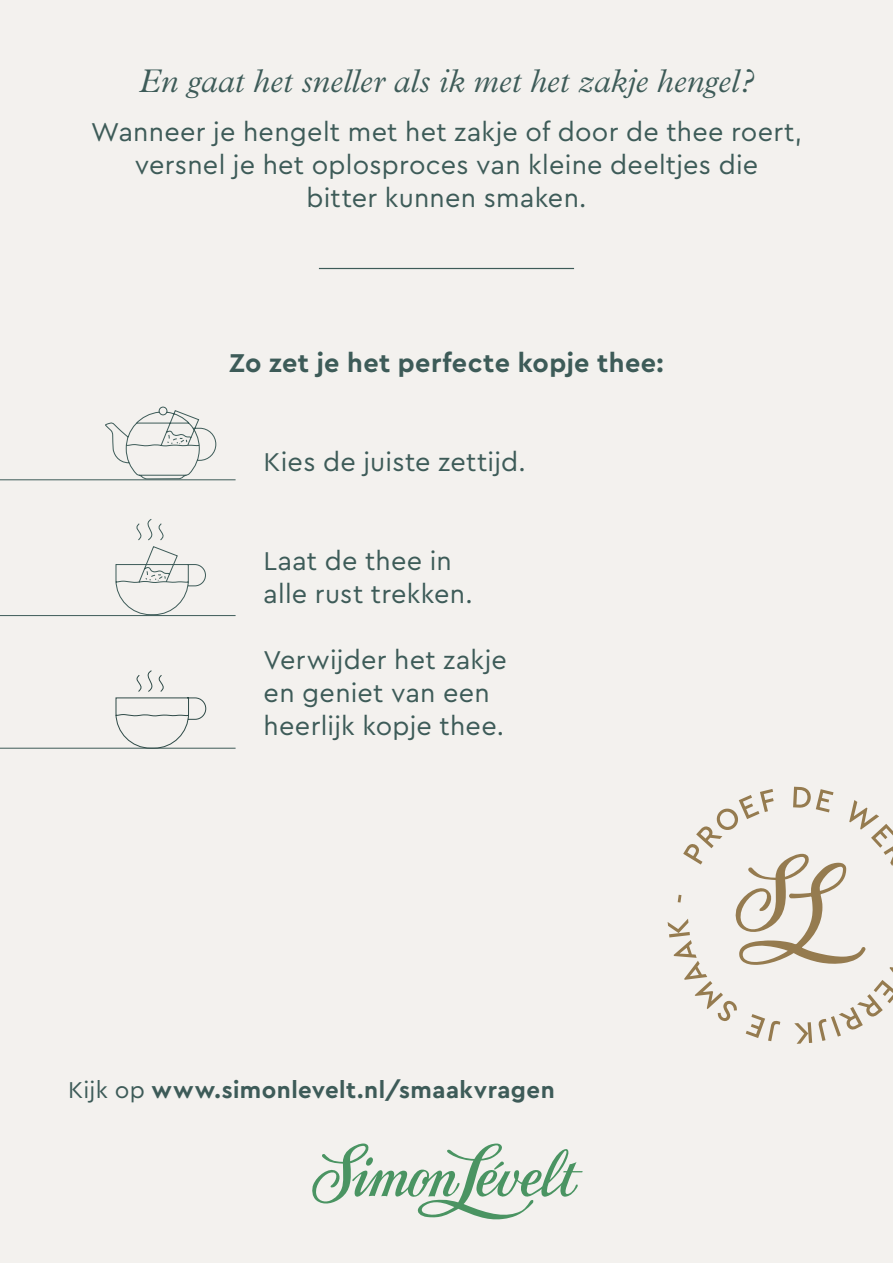
<style>
.page{position:relative;width:893px;height:1263px;background:#f3f1ee}
.page>*{position:absolute;margin:0;border:0;box-sizing:border-box;transform-origin:0 0}
.t1{font:italic 300 33px "Plantin";color:#3d5b58}
.t2{font:27px/33px "Cera Pro";letter-spacing:.01em;color:#3d5b58}
.t3{font:700 27px "Cera Pro";letter-spacing:.015em;color:#3d5b58}
.t4{font:700 24px "Cera Pro";letter-spacing:.02em;color:#3d5b58}
.s1{font-weight:400}
</style>
<div class="page">
<svg style="left:312px;top:1143px;width:271px;height:77px"></svg>
<svg style="left:668px;top:787px;width:225px;height:257px"></svg>
<hr style="left:319px;top:268px;width:255px;height:1px;background:#3d5b58">
<hr style="left:0;top:479px;width:236px;height:1px;background:#3d5b58">
<hr style="left:0;top:615px;width:236px;height:1px;background:#3d5b58">
<svg style="left:115px;top:519px;width:91px;height:96px"></svg>
<svg style="left:104px;top:406px;width:113px;height:74px"></svg>
<hr style="left:0;top:748px;width:236px;height:1px;background:#3d5b58">
<svg style="left:115px;top:670px;width:92px;height:79px"></svg>
<p class="t1" style="left:139px;top:63px;width:617px">En gaat het sneller als ik met het zakje hengel?</p>
<p class="t2" style="left:91px;top:114px;width:712px;text-align:center">Wanneer je hengelt met het zakje of door de thee roert, versnel je het oplosproces van kleine deeltjes die<br>bitter kunnen smaken.</p>
<p class="t3" style="left:229px;top:345px;width:436px">Zo zet je het perfecte kopje thee:</p>
<p class="t2" style="left:264px;top:444px;width:264px">Kies de juiste zettijd.</p>
<p class="t2" style="left:264px;top:543px;width:211px">Laat de thee in alle rust trekken.</p>
<p class="t2" style="left:264px;top:642px;width:245px">Verwijder het zakje en geniet van een heerlijk kopje thee.</p>
<p class="t4" style="left:68px;top:1074px;width:488px"><span class="s1">Kijk op</span> www.simonlevelt.nl/smaakvragen</p>
</div>
